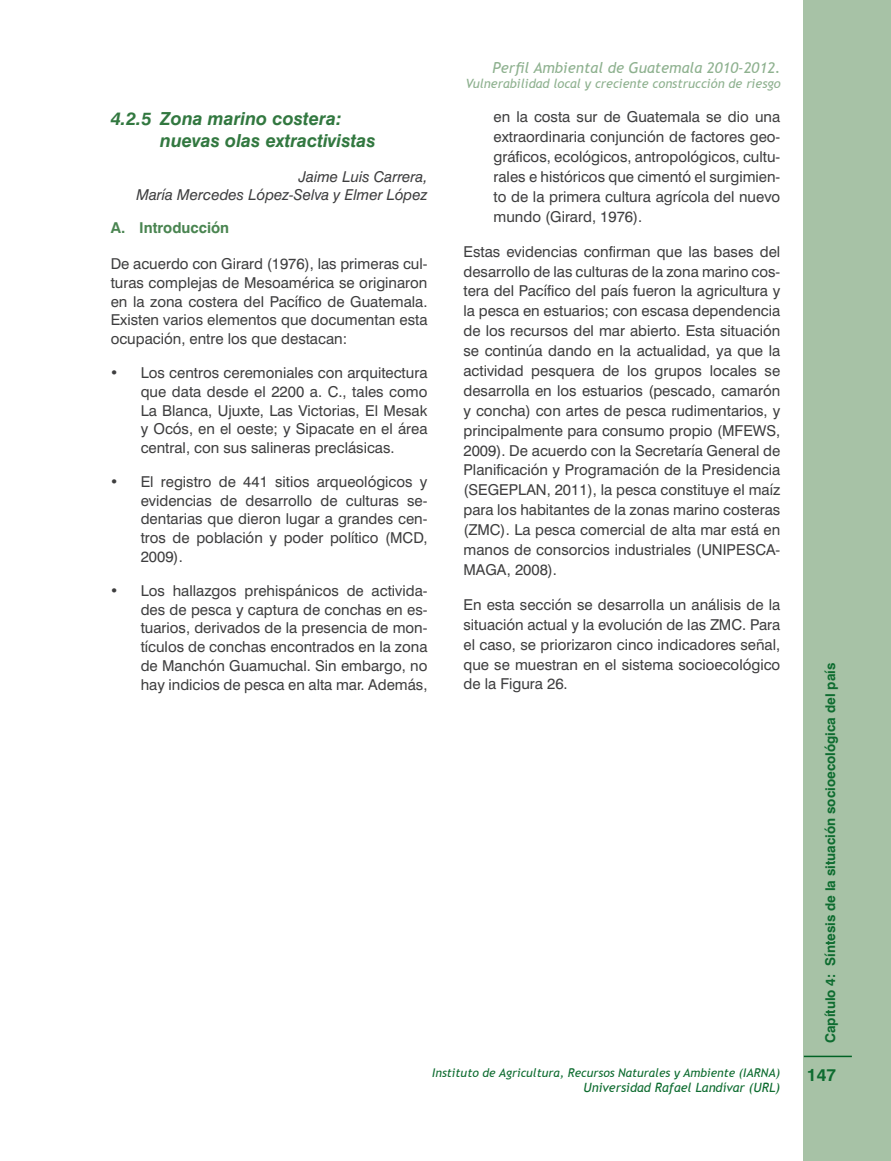
<style>
.page{position:relative;width:891px;height:1161px;background:#fff}
.page>*{position:absolute;margin:0;border:0;box-sizing:border-box;transform-origin:0 0}
.t1{font:italic 700 18px/21.6px "Swiss 721 BT";color:#327840}
.t2{font:700 17.25px "Swiss 721 BT";color:#0e6c30}
.t3{font:15px/20px "Swiss 721 BT";color:#3e3e3f;text-align:justify}
.t4{font:italic 15px/18px "Swiss 721 BT";color:#3e3e3f;text-align:right}
.t5{font:italic 15px "Trebuchet MS";color:#8eb18f}
.t6{font:700 15px "Swiss 721 BT";color:#4a8551}
.t7{font:700 13.5px "Swiss 721 BT";color:#0e6c30}
.t8{font:italic 12.75px "Trebuchet MS";color:#8eb18f}
.t9{font:italic 12.75px "Trebuchet MS";color:#0e6c30}
.t10{font:italic 12px "Trebuchet MS";color:#0e6c30}
</style>
<div class="page">
<div style="left:803px;top:0;width:88px;height:1161px;background:#a7c2a6"></div>
<hr style="left:804px;top:1056px;width:48px;height:1px;background:#006224">
<p class="t1" style="left:160px;top:109px;width:217px;text-indent:-50px">4.2.5 Zona marino costera: nuevas olas extractivistas</p>
<p class="t4" style="left:136px;top:169px;width:293px">Jaime Luis Carrera,<br>María Mercedes López-Selva y Elmer López</p>
<p class="t6" style="left:111px;top:222px;width:120px">A. Introducción</p>
<p class="t3" style="left:111px;top:256px;width:318px;line-height:18.8px">De acuerdo con Girard (1976), las primeras cul&shy;turas complejas de Mesoamérica se originaron en la zona costera del Pacífico de Guatemala.<br>Existen varios elementos que documentan esta ocupación, entre los que destacan:</p>
<p class="t3" style="left:141px;top:365px;width:288px;line-height:18.8px;text-indent:-30px">• Los centros ceremoniales con arquitectura que data desde el 2200 a. C., tales como La Blanca, Ujuxte, Las Victorias, El Mesak y Ocós, en el oeste; y Sipacate en el área central, con sus salineras preclásicas.</p>
<p class="t3" style="left:141px;top:473px;width:288px;line-height:18.8px;text-indent:-30px">• El registro de 441 sitios arqueológicos y evidencias de desarrollo de culturas se&shy;dentarias que dieron lugar a grandes cen&shy;tros de población y poder político (MCD, 2009).</p>
<p class="t3" style="left:141px;top:582px;width:288px;line-height:18.8px;text-indent:-30px">• Los hallazgos prehispánicos de activida&shy;des de pesca y captura de conchas en es&shy;tuarios, derivados de la presencia de mon&shy;tículos de conchas encontrados en la zona de Manchón Guamuchal. Sin embargo, no hay indicios de pesca en alta mar. Además,</p>
<p class="t5" style="left:493px;top:59px;width:290px">Perfil Ambiental de Guatemala 2010-2012.</p>
<p class="t8" style="left:466px;top:77px;width:317px">Vulnerabilidad local y creciente construcción de riesgo</p>
<p class="t3" style="left:494px;top:108px;width:288px">en la costa sur de Guatemala se dio una extraordinaria conjunción de factores geo&shy;gráficos, ecológicos, antropológicos, cultu&shy;rales e históricos que cimentó el surgimien&shy;to de la primera cultura agrícola del nuevo mundo (Girard, 1976).</p>
<p class="t3" style="left:464px;top:243px;width:318px">Estas evidencias confirman que las bases del desarrollo de las culturas de la zona marino cos&shy;tera del Pacífico del país fueron la agricultura y la pesca en estuarios; con escasa dependencia de los recursos del mar abierto. Esta situación se continúa dando en la actualidad, ya que la actividad pesquera de los grupos locales se desarrolla en los estuarios (pescado, camarón y concha) con artes de pesca rudimentarios, y principalmente para consumo propio (MFEWS, 2009). De acuerdo con la Secretaría General de Planificación y Programación de la Presidencia (SEGEPLAN, 2011), la pesca constituye el maíz para los habitantes de la zonas marino costeras (ZMC). La pesca comercial de alta mar está en manos de consorcios industriales (UNIPESCA-MAGA, 2008).</p>
<p class="t3" style="left:464px;top:596px;width:318px">En esta sección se desarrolla un análisis de la situación actual y la evolución de las ZMC. Para el caso, se priorizaron cinco indicadores señal, que se muestran en el sistema socioecológico de la Figura 26.</p>
<p class="t7" style="left:825px;top:1043px;width:382px;rotate:-90deg">Capítulo 4: Síntesis de la situación socioecológica del país</p>
<p class="t10" style="left:432px;top:1065px;width:350px">Instituto de Agricultura, Recursos Naturales y Ambiente (IARNA)</p>
<p class="t2" style="left:807px;top:1068px;width:31px">147</p>
<p class="t9" style="left:583px;top:1080px;width:198px">Universidad Rafael Landívar (URL)</p>
</div>
